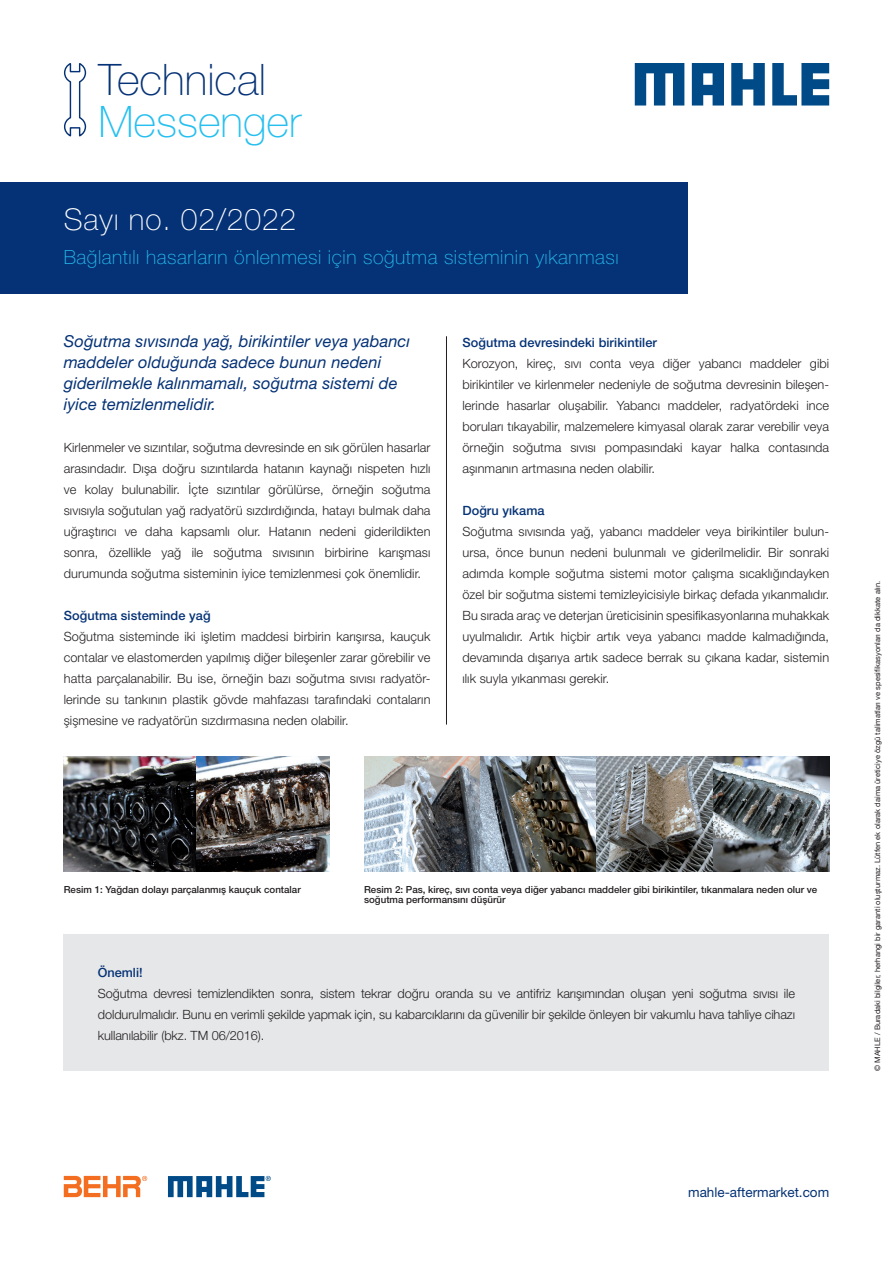
<style>
.page{position:relative;width:893px;height:1263px;background:#fff}
.page>*{position:absolute;margin:0;border:0;box-sizing:border-box;transform-origin:0 0}
.t1{font:100 43.5px "Helvetica Neue LT Pro";color:#053276}
.t2{font:100 43.5px "Helvetica Neue LT Pro";color:#26bff0}
.t3{font:100 30px "Helvetica Neue LT Pro";letter-spacing:.03em;color:#fff}
.t4{font:100 19.5px "Helvetica Neue LT Pro";letter-spacing:.03em;color:#26bff0}
.t5{font:italic 16.5px/21px "Helvetica Neue LT Pro";letter-spacing:.005em;color:#053276}
.t6{font:13.5px "Helvetica Neue LT Pro";color:#053276}
.t7{font:300 12.75px/21px "Helvetica Neue LT Pro";letter-spacing:.005em;color:#231f20;text-align:justify}
.t8{font:300 12.75px/21px "Helvetica Neue LTW1 G";letter-spacing:-.005em;color:#231f20;text-align:justify}
.t9{font:500 12.75px "Helvetica Neue LT Pro";letter-spacing:.005em;color:#053276}
.t10{font:500 12.75px "Helvetica Neue LTW1 G";color:#053276}
.t11{font:500 9.75px/10.5px "Helvetica Neue LT Pro";color:#231f20}
.t12{font:7.5px "Helvetica Neue LT Com";letter-spacing:.005em;color:#231f20}
</style>
<div class="page">
<svg style="left:64px;top:63px;width:23px;height:74px"></svg>
<hr style="left:446px;top:336px;width:1px;height:389px;background:#231f20">
<div style="left:0;top:183px;width:687px;height:111px;background:#053276"></div>
<img style="left:64px;top:756px;width:133px;height:116px">
<img style="left:197px;top:756px;width:133px;height:116px">
<svg style="left:168px;top:1176px;width:103px;height:21px"></svg>
<svg style="left:64px;top:1175px;width:83px;height:22px"></svg>
<div style="left:64px;top:935px;width:765px;height:136px;background:#e6e7e9"></div>
<img style="left:364px;top:756px;width:116px;height:116px">
<img style="left:480px;top:756px;width:117px;height:116px">
<svg style="left:597px;top:756px;width:116px;height:116px;background:#777877"></svg>
<svg style="left:713px;top:756px;width:116px;height:116px;background:#747b7f"></svg>
<svg style="left:635px;top:63px;width:49px;height:43px"></svg>
<svg style="left:731px;top:63px;width:34px;height:43px"></svg>
<svg style="left:772px;top:63px;width:57px;height:43px"></svg>
<svg style="left:692px;top:63px;width:32px;height:43px"></svg>
<h1 class="t1" style="left:98px;top:53px;width:169px">Technical</h1>
<h1 class="t2" style="left:98px;top:95px;width:204px">Messenger</h1>
<h2 class="t3" style="left:64px;top:201px;width:234px">Sayı no. 02/2022</h2>
<h3 class="t4" style="left:64px;top:245px;width:557px">Bağlantılı hasarların önlenmesi için soğutma sisteminin yıkanması</h3>
<p class="t5" style="left:64px;top:330px;width:348px">Soğutma sıvısında yağ, birikintiler veya yabancı maddeler olduğunda sadece bunun nedeni giderilmekle kalınmamalı, soğutma sistemi de iyice temizlenmelidir.</p>
<p class="t7" style="left:64px;top:436px;width:368px">Kirlenmeler ve sızıntılar, soğutma devresinde en sık görülen hasarlar arasındadır. Dışa doğru sızıntılarda hatanın kaynağı nispeten hızlı ve kolay bulunabilir. İçte sızıntılar görülürse, örneğin soğutma sıvısıyla soğutulan yağ radyatörü sızdırdığında, hatayı bulmak daha uğraştırıcı ve daha kapsamlı olur. Hatanın nedeni giderildikten sonra, özellikle yağ ile soğutma sıvısının birbirine karışması durumunda soğutma sisteminin iyice temizlenmesi çok önemlidir.</p>
<p class="t9" style="left:64px;top:607px;width:148px">Soğutma sisteminde yağ</p>
<p class="t7" style="left:64px;top:625px;width:368px">Soğutma sisteminde iki işletim maddesi birbirin karışırsa, kauçuk contalar ve elastomerden yapılmış diğer bileşenler zarar görebilir ve hatta parçalanabilir. Bu ise, örneğin bazı soğutma sıvısı radyatör&shy;lerinde su tankının plastik gövde mahfazası tarafındaki contaların şişmesine ve radyatörün sızdırmasına neden olabilir.</p>
<p class="t9" style="left:462px;top:334px;width:196px">Soğutma devresindeki birikintiler</p>
<p class="t7" style="left:462px;top:352px;width:368px">Korozyon, kireç, sıvı conta veya diğer yabancı maddeler gibi birikintiler ve kirlenmeler nedeniyle de soğutma devresinin bileşen&shy;lerinde hasarlar oluşabilir. Yabancı maddeler, radyatördeki ince boruları tıkayabilir, malzemelere kimyasal olarak zarar verebilir veya örneğin soğutma sıvısı pompasındaki kayar halka contasında aşınmanın artmasına neden olabilir.</p>
<p class="t9" style="left:462px;top:502px;width:84px">Doğru yıkama</p>
<p class="t7" style="left:462px;top:520px;width:368px">Soğutma sıvısında yağ, yabancı maddeler veya birikintiler bulun&shy;ursa, önce bunun nedeni bulunmalı ve giderilmelidir. Bir sonraki adımda komple soğutma sistemi motor çalışma sıcaklığındayken özel bir soğutma sistemi temizleyicisiyle birkaç defada yıkanmalıdır.<br>Bu sırada araç ve deterjan üreticisinin spesifikasyonlarına muhakkak uyulmalıdır. Artık hiçbir artık veya yabancı madde kalmadığında, devamında dışarıya artık sadece berrak su çıkana kadar, sistemin ılık suyla yıkanması gerekir.</p>
<p class="t11" style="left:64px;top:884px;width:239px">Resim 1: Yağdan dolayı parçalanmış kauçuk contalar</p>
<p class="t11" style="left:364px;top:884px;width:455px">Resim 2: Pas, kireç, sıvı conta veya diğer yabancı maddeler gibi birikintiler, tıkanmalara neden olur ve soğutma performansını düşürür</p>
<p class="t10" style="left:98px;top:964px;width:46px">Önemli!</p>
<p class="t8" style="left:98px;top:982px;width:699px">Soğutma devresi temizlendikten sonra, sistem tekrar doğru oranda su ve antifriz karışımından oluşan yeni soğutma sıvısı ile doldurulmalıdır. Bunu en verimli şekilde yapmak için, su kabarcıklarını da güvenilir bir şekilde önleyen bir vakumlu hava tahliye cihazı kullanılabilir (bkz. TM 06/2016).</p>
<p class="t12" style="left:873px;top:1071px;width:492px;rotate:-90deg">© MAHLE / Buradaki bilgiler, herhangi bir garanti oluşturmaz. Lütfen ek olarak daima üreticiye özgü talimatları ve spesifikasyonları da dikkate alın.</p>
<p class="t6" style="left:688px;top:1184px;width:143px">mahle-aftermarket.com</p>
</div>
